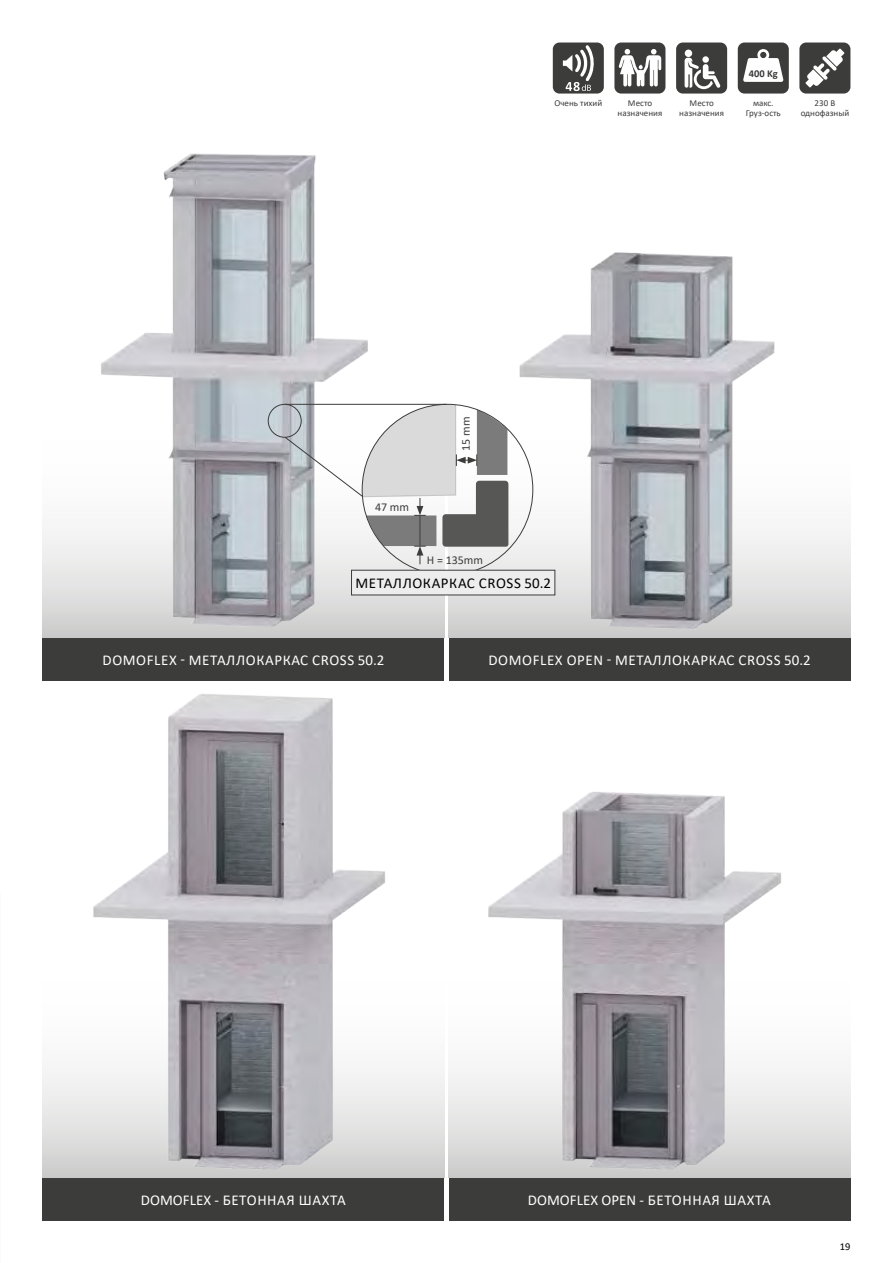
<style>
.page{position:relative;width:893px;height:1263px;background:#fff}
.page>*{position:absolute;margin:0;border:0;box-sizing:border-box;transform-origin:0 0}
.t1{font:15px "Calibri";letter-spacing:.04em;color:#fff}
.t2{font:15px "Calibri";color:#fff}
.t3{font:15px "Calibri";letter-spacing:.04em;color:#000}
.t4{font:12px "Calibri";color:#3c3c3b}
.t5{font:700 10.5px "Calibri";color:#3c3c3b}
.t6{font:10.5px "Calibri";color:#000}
.t7{font:9px/10.8px "Calibri";color:#3c3c3b;text-align:center}
</style>
<div class="page">
<img style="left:43px;top:153px;width:401px;height:485px">
<img style="left:451px;top:252px;width:399px;height:386px">
<div style="left:614px;top:43px;width:51px;height:51px;background:#3c3c3b;border-radius:7px"></div>
<svg style="left:619px;top:49px;width:42px;height:37px"></svg>
<svg style="left:799px;top:43px;width:51px;height:51px"></svg>
<svg style="left:676px;top:43px;width:51px;height:51px"></svg>
<div style="left:268px;top:404px;width:34px;height:34px;border:1px solid #3c3c3b;border-radius:50%"></div>
<svg style="left:284px;top:404px;width:224px;height:160px"></svg>
<svg style="left:553px;top:43px;width:51px;height:51px;background:#626261"></svg>
<img style="left:43px;top:694px;width:401px;height:484px">
<img style="left:449px;top:792px;width:401px;height:386px">
<svg style="left:738px;top:43px;width:51px;height:51px"></svg>
<div style="left:43px;top:638px;width:401px;height:42px;background:#3c3c3b"></div>
<div style="left:449px;top:638px;width:401px;height:42px;background:#3c3c3b"></div>
<div style="left:43px;top:1178px;width:401px;height:42px;background:#3c3c3b"></div>
<div style="left:449px;top:1178px;width:401px;height:42px;background:#3c3c3b"></div>
<div style="left:351px;top:570px;width:204px;height:25px;background:#ededed"></div>
<div style="left:351px;top:570px;width:204px;height:25px;border:1px solid #3c3c3b"></div>
<p class="t5" style="left:749px;top:66px;width:31px">400 Kg</p>
<p class="t7" style="left:746px;top:97px;width:36px">макс.<br>Груз-ость</p>
<p class="t7" style="left:554px;top:97px;width:49px">Очень тихий</p>
<p class="t7" style="left:801px;top:97px;width:50px">230 В однофазный</p>
<p class="t7" style="left:618px;top:97px;width:46px">Место назначения</p>
<p class="t7" style="left:679px;top:97px;width:46px">Место назначения</p>
<p class="t4" style="left:458px;top:451px;width:36px;rotate:-90deg">15 mm</p>
<p class="t4" style="left:375px;top:499px;width:36px">47 mm</p>
<p class="t4" style="left:427px;top:551px;width:58px">H = 135mm</p>
<p class="t3" style="left:355px;top:573px;width:197px">МЕТАЛЛОКАРКАС CROSS 50.2</p>
<p class="t1" style="left:103px;top:649px;width:283px">DOMOFLEX - МЕТАЛЛОКАРКАС CROSS 50.2</p>
<p class="t1" style="left:488px;top:649px;width:324px">DOMOFLEX OPEN - МЕТАЛЛОКАРКАС CROSS 50.2</p>
<p class="t1" style="left:141px;top:1189px;width:206px">DOMOFLEX - БЕТОННАЯ ШАХТА</p>
<p class="t2" style="left:528px;top:1189px;width:244px">DOMOFLEX OPEN - БЕТОННАЯ ШАХТА</p>
<p class="t6" style="left:840px;top:1239px;width:12px">19</p>
</div>
